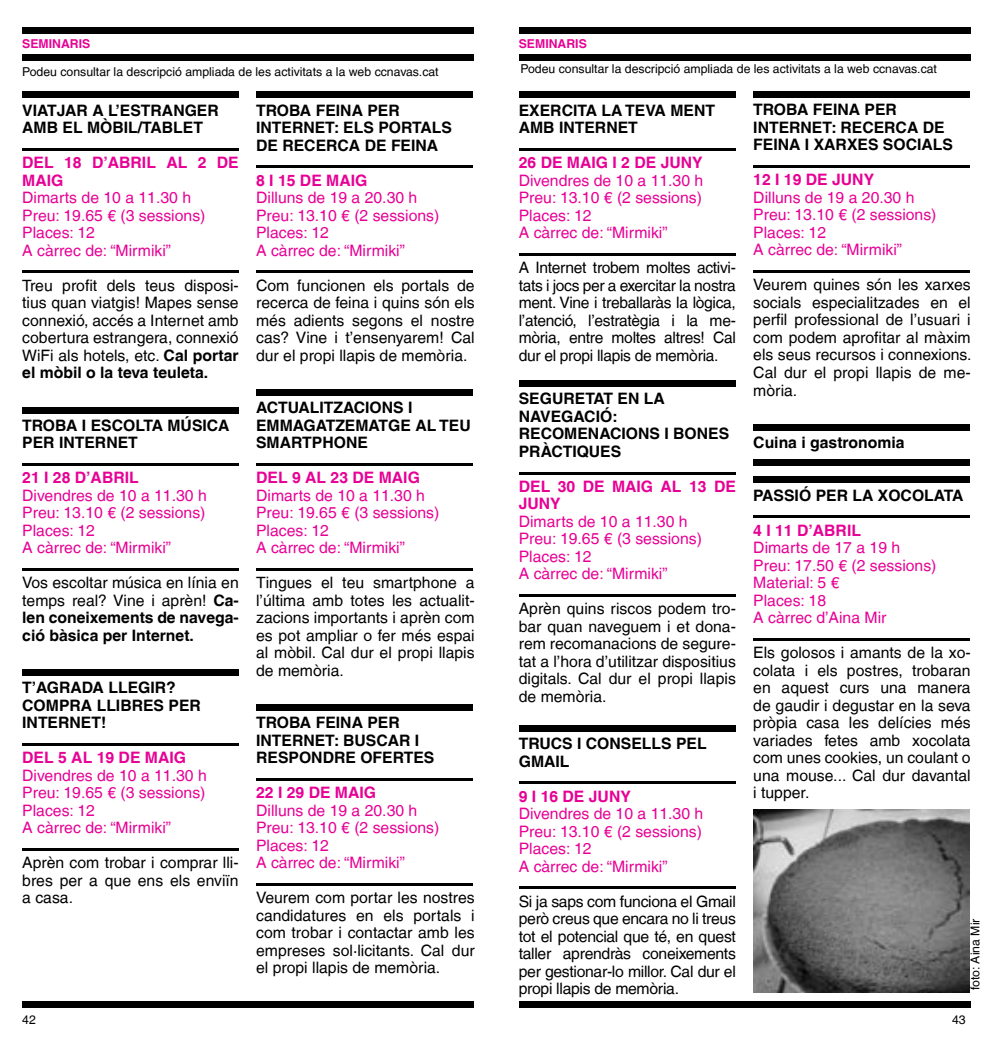
<style>
.page{position:relative;width:993px;height:1042px;background:#fff}
.page>*{position:absolute;margin:0;border:0;box-sizing:border-box;transform-origin:0 0}
.t1{font:15.75px/17.5px "Helvetica LT";color:#000;text-align:justify}
.t2{font:15.75px/17.5px "Helvetica LT";color:#e70095}
.t3{font:700 15.75px/17.5px "Helvetica LT";color:#000}
.t4{font:700 15.75px/17.5px "Helvetica LT";color:#e70095}
.t5{font:12.25px "Helvetica LT";color:#000}
.t6{font:700 12.25px "Helvetica LT";color:#e70095}
.s1{font-weight:700}
.s2{font-weight:400}
</style>
<div class="page">
<div style="left:22px;top:1001px;width:452px;height:7px;background:#000"></div>
<div style="left:518px;top:1001px;width:452px;height:7px;background:#000"></div>
<div style="left:22px;top:92px;width:217px;height:6px;background:#000"></div>
<hr style="left:22px;top:148px;width:217px;height:2px;background:#000">
<hr style="left:22px;top:270px;width:217px;height:3px;background:#000">
<div style="left:22px;top:407px;width:217px;height:6px;background:#000"></div>
<hr style="left:22px;top:463px;width:217px;height:2px;background:#000">
<hr style="left:22px;top:568px;width:217px;height:2px;background:#000">
<div style="left:22px;top:669px;width:217px;height:6px;background:#000"></div>
<hr style="left:22px;top:743px;width:217px;height:2px;background:#000">
<hr style="left:22px;top:848px;width:217px;height:2px;background:#000">
<div style="left:256px;top:92px;width:216px;height:6px;background:#000"></div>
<hr style="left:256px;top:165px;width:216px;height:3px;background:#000">
<hr style="left:256px;top:270px;width:216px;height:3px;background:#000">
<div style="left:256px;top:389px;width:216px;height:6px;background:#000"></div>
<hr style="left:256px;top:463px;width:216px;height:2px;background:#000">
<hr style="left:256px;top:568px;width:216px;height:2px;background:#000">
<div style="left:256px;top:704px;width:216px;height:6px;background:#000"></div>
<hr style="left:256px;top:778px;width:216px;height:2px;background:#000">
<hr style="left:256px;top:883px;width:216px;height:2px;background:#000">
<div style="left:518px;top:92px;width:217px;height:6px;background:#000"></div>
<hr style="left:518px;top:148px;width:217px;height:2px;background:#000">
<hr style="left:518px;top:253px;width:217px;height:2px;background:#000">
<div style="left:518px;top:381px;width:217px;height:6px;background:#000"></div>
<hr style="left:518px;top:472px;width:217px;height:2px;background:#000">
<hr style="left:518px;top:594px;width:217px;height:3px;background:#000">
<div style="left:518px;top:725px;width:217px;height:6px;background:#000"></div>
<hr style="left:518px;top:781px;width:217px;height:3px;background:#000">
<hr style="left:518px;top:886px;width:217px;height:3px;background:#000">
<div style="left:753px;top:92px;width:216px;height:6px;background:#000"></div>
<hr style="left:753px;top:165px;width:216px;height:3px;background:#000">
<hr style="left:753px;top:270px;width:216px;height:3px;background:#000">
<div style="left:753px;top:424px;width:216px;height:6px;background:#000"></div>
<div style="left:753px;top:459px;width:216px;height:6px;background:#000"></div>
<div style="left:753px;top:477px;width:216px;height:6px;background:#000"></div>
<hr style="left:753px;top:515px;width:216px;height:3px;background:#000">
<hr style="left:753px;top:638px;width:216px;height:2px;background:#000">
<div style="left:22px;top:27px;width:452px;height:6px;background:#000"></div>
<div style="left:22px;top:54px;width:452px;height:6px;background:#000"></div>
<div style="left:518px;top:27px;width:452px;height:6px;background:#000"></div>
<div style="left:518px;top:54px;width:452px;height:6px;background:#000"></div>
<img style="left:753px;top:809px;width:215px;height:183px">
<p class="t6" style="left:22px;top:36px;width:70px">SEMINARIS</p>
<p class="t6" style="left:518px;top:36px;width:70px">SEMINARIS</p>
<p class="t5" style="left:22px;top:64px;width:418px">Podeu consultar la descripció ampliada de les activitats a la web ccnavas.cat</p>
<p class="t5" style="left:520px;top:62px;width:418px">Podeu consultar la descripció ampliada de les activitats a la web ccnavas.cat</p>
<p class="t3" style="left:22px;top:101px;width:198px">VIATJAR A L’ESTRANGER<br>AMB EL MÒBIL/TABLET</p>
<p class="t4" style="left:22px;top:153px;width:218px">DEL 18 D’ABRIL AL 2 DE<br>MAIG</p>
<p class="t2" style="left:22px;top:189px;width:185px">Dimarts de 10 a 11.30 h<br>Preu: 19.65 € (3 sessions)<br>Places: 12<br>A càrrec de: “Mirmiki”</p>
<p class="t1" style="left:22px;top:276px;width:218px">Treu profit dels teus disposi&shy;tius quan viatgis! Mapes sense connexió, accés a Internet amb cobertura estrangera, connexió WiFi als hotels, etc. <span class="s1">Cal portar el mòbil o la teva teuleta.</span></p>
<p class="t3" style="left:22px;top:416px;width:209px">TROBA I ESCOLTA MÚSICA<br>PER INTERNET</p>
<p class="t4" style="left:22px;top:468px;width:118px">21 I 28 D’ABRIL</p>
<p class="t2" style="left:22px;top:486px;width:186px">Divendres de 10 a 11.30 h<br>Preu: 13.10 € (2 sessions)<br>Places: 12<br>A càrrec de: “Mirmiki”</p>
<p class="t3" style="left:22px;top:573px;width:218px;text-align:justify"><span class="s2">Vos escoltar música en línia en temps real? Vine i aprèn!</span> Ca&shy;len coneixements de navega&shy;ció bàsica per Internet.</p>
<p class="t3" style="left:22px;top:678px;width:180px">T’AGRADA LLEGIR?<br>COMPRA LLIBRES PER<br>INTERNET!</p>
<p class="t4" style="left:22px;top:748px;width:165px">DEL 5 AL 19 DE MAIG</p>
<p class="t2" style="left:22px;top:766px;width:186px">Divendres de 10 a 11.30 h<br>Preu: 19.65 € (3 sessions)<br>Places: 12<br>A càrrec de: “Mirmiki”</p>
<p class="t1" style="left:22px;top:854px;width:218px">Aprèn com trobar i comprar lli&shy;bres per a que ens els enviïn a casa.</p>
<p class="t3" style="left:256px;top:101px;width:197px">TROBA FEINA PER<br>INTERNET: ELS PORTALS<br>DE RECERCA DE FEINA</p>
<p class="t4" style="left:256px;top:171px;width:113px">8 I 15 DE MAIG</p>
<p class="t2" style="left:256px;top:189px;width:185px">Dilluns de 19 a 20.30 h<br>Preu: 13.10 € (2 sessions)<br>Places: 12<br>A càrrec de: “Mirmiki”</p>
<p class="t1" style="left:256px;top:276px;width:220px">Com funcionen els portals de recerca de feina i quins són els més adients segons el nostre cas? Vine i t’ensenyarem! Cal dur el propi llapis de memòria.</p>
<p class="t3" style="left:256px;top:398px;width:216px">ACTUALITZACIONS I<br>EMMAGATZEMATGE AL TEU<br>SMARTPHONE</p>
<p class="t4" style="left:256px;top:468px;width:165px">DEL 9 AL 23 DE MAIG</p>
<p class="t2" style="left:256px;top:486px;width:185px">Dimarts de 10 a 11.30 h<br>Preu: 19.65 € (3 sessions)<br>Places: 12<br>A càrrec de: “Mirmiki”</p>
<p class="t1" style="left:256px;top:574px;width:220px">Tingues el teu smartphone a l’última amb totes les actualit&shy;zacions importants i aprèn com es pot ampliar o fer més espai al mòbil. Cal dur el propi llapis de memòria.</p>
<p class="t3" style="left:256px;top:713px;width:180px">TROBA FEINA PER<br>INTERNET: BUSCAR I<br>RESPONDRE OFERTES</p>
<p class="t4" style="left:256px;top:783px;width:121px">22 I 29 DE MAIG</p>
<p class="t2" style="left:256px;top:801px;width:185px">Dilluns de 19 a 20.30 h<br>Preu: 13.10 € (2 sessions)<br>Places: 12<br>A càrrec de: “Mirmiki”</p>
<p class="t1" style="left:256px;top:889px;width:220px">Veurem com portar les nostres candidatures en els portals i com trobar i contactar amb les empreses sol·licitants. Cal dur el propi llapis de memòria.</p>
<p class="t3" style="left:518px;top:101px;width:198px">EXERCITA LA TEVA MENT<br>AMB INTERNET</p>
<p class="t4" style="left:518px;top:153px;width:185px">26 DE MAIG I 2 DE JUNY</p>
<p class="t2" style="left:518px;top:171px;width:186px">Divendres de 10 a 11.30 h<br>Preu: 13.10 € (2 sessions)<br>Places: 12<br>A càrrec de: “Mirmiki”</p>
<p class="t1" style="left:518px;top:259px;width:218px">A Internet trobem moltes activi&shy;tats i jocs per a exercitar la nostra ment. Vine i treballaràs la lògica, l’atenció, l’estratègia i la me&shy;mòria, entre moltes altres! Cal dur el propi llapis de memòria.</p>
<p class="t3" style="left:518px;top:390px;width:212px">SEGURETAT EN LA<br>NAVEGACIÓ:<br>RECOMENACIONS I BONES<br>PRÀCTIQUES</p>
<p class="t4" style="left:518px;top:477px;width:218px">DEL 30 DE MAIG AL 13 DE<br>JUNY</p>
<p class="t2" style="left:518px;top:512px;width:185px">Dimarts de 10 a 11.30 h<br>Preu: 19.65 € (3 sessions)<br>Places: 12<br>A càrrec de: “Mirmiki”</p>
<p class="t1" style="left:518px;top:600px;width:218px">Aprèn quins riscos podem tro&shy;bar quan naveguem i et dona&shy;rem recomanacions de segure&shy;tat a l’hora d’utilitzar dispositius digitals. Cal dur el propi llapis de memòria.</p>
<p class="t3" style="left:518px;top:734px;width:189px">TRUCS I CONSELLS PEL<br>GMAIL</p>
<p class="t4" style="left:518px;top:787px;width:114px">9 I 16 DE JUNY</p>
<p class="t2" style="left:518px;top:805px;width:186px">Divendres de 10 a 11.30 h<br>Preu: 13.10 € (2 sessions)<br>Places: 12<br>A càrrec de: “Mirmiki”</p>
<p class="t1" style="left:518px;top:892px;width:218px">Si ja saps com funciona el Gmail però creus que encara no li treus tot el potencial que té, en quest taller aprendràs coneixements per gestionar-lo millor. Cal dur el propi llapis de memòria.</p>
<p class="t3" style="left:753px;top:101px;width:201px">TROBA FEINA PER<br>INTERNET: RECERCA DE<br>FEINA I XARXES SOCIALS</p>
<p class="t4" style="left:753px;top:171px;width:122px">12 I 19 DE JUNY</p>
<p class="t2" style="left:753px;top:189px;width:185px">Dilluns de 19 a 20.30 h<br>Preu: 13.10 € (2 sessions)<br>Places: 12<br>A càrrec de: “Mirmiki”</p>
<p class="t1" style="left:753px;top:276px;width:220px">Veurem quines són les xarxes socials especialitzades en el perfil professional de l’usuari i com podem aprofitar al màxim els seus recursos i connexions.<br>Cal dur el propi llapis de me&shy;mòria.</p>
<p class="t3" style="left:753px;top:433px;width:153px">Cuina i gastronomia</p>
<p class="t3" style="left:753px;top:486px;width:211px">PASSIÓ PER LA XOCOLATA</p>
<p class="t4" style="left:753px;top:521px;width:109px">4 I 11 D’ABRIL</p>
<p class="t2" style="left:753px;top:539px;width:185px">Dimarts de 17 a 19 h<br>Preu: 17.50 € (2 sessions)<br>Material: 5 €<br>Places: 18<br>A càrrec d’Aina Mir</p>
<p class="t1" style="left:753px;top:644px;width:219px">Els golosos i amants de la xo&shy;colata i els postres, trobaran en aquest curs una manera de gaudir i degustar en la seva pròpia casa les delícies més variades fetes amb xocolata com unes cookies, un coulant o una mouse... Cal dur davantal i tupper.</p>
<p class="t5" style="left:967px;top:990px;width:73px;rotate:-90deg">foto: Aina Mir</p>
<p class="t5" style="left:22px;top:1012px;width:15px">42</p>
<p class="t5" style="left:951px;top:1012px;width:15px">43</p>
</div>
